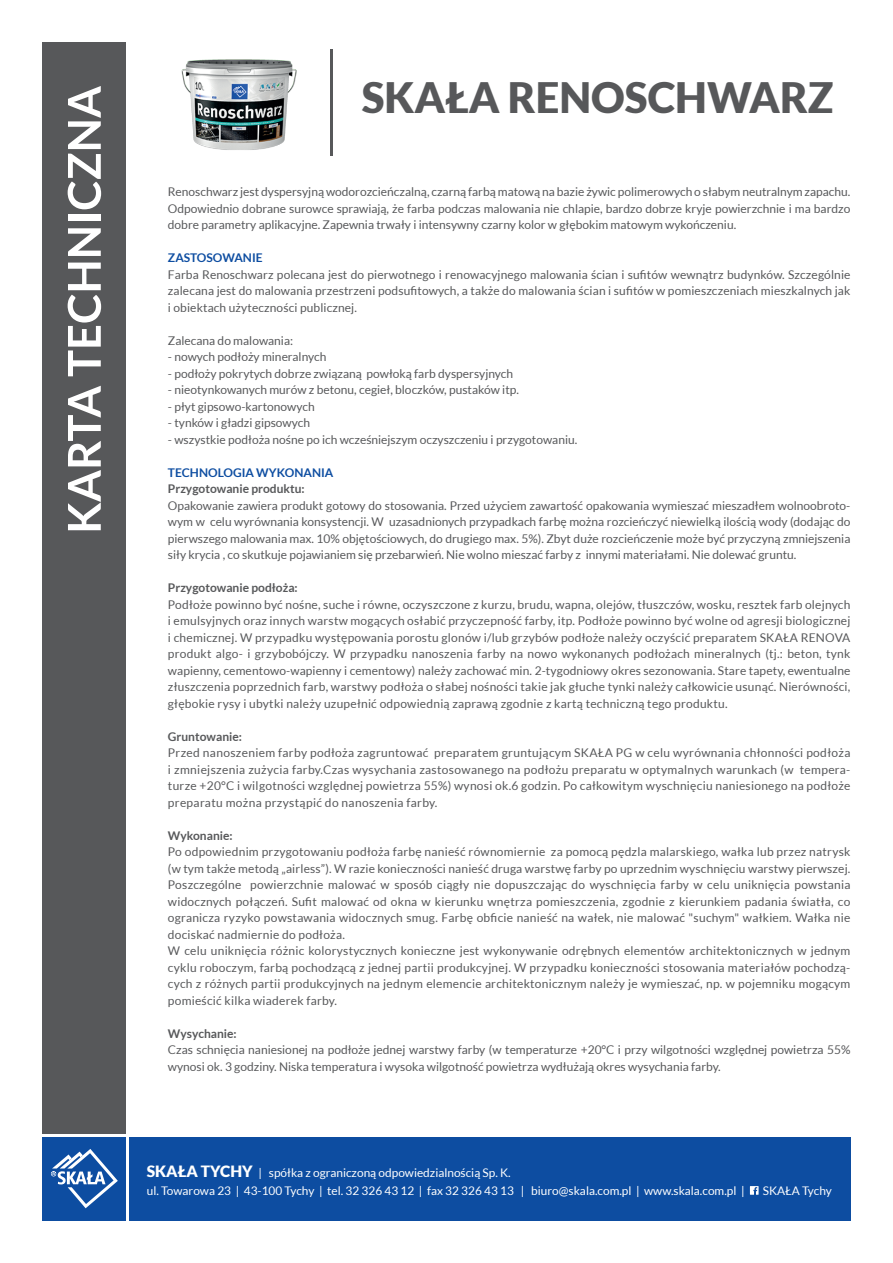
<style>
.page{position:relative;width:893px;height:1263px;background:#fff}
.page>*{position:absolute;margin:0;border:0;box-sizing:border-box;transform-origin:0 0}
.t1{font:900 42px "Lato";color:#57585a}
.t2{font:12px/16.5px "Lato";letter-spacing:.02em;color:#57585a;text-align:justify}
.t3{font:12px/16.5px "Lato";color:#57585a}
.t4{font:700 12px "Lato";color:#57585a}
.t5{font:700 12px "Lato";color:#0d4da1}
.t6{font:11.85px/18px "Lato";color:#fff}
.s1{font-weight:900;font-size:15.6px}
</style>
<div class="page">
<div style="left:43px;top:1137px;width:83px;height:83px;background:#0d4da1"></div>
<svg style="left:51px;top:1149px;width:67px;height:59px"></svg>
<div style="left:129px;top:1137px;width:721px;height:83px;background:#0d4da1"></div>
<div style="left:43px;top:43px;width:83px;height:1091px;background:#57585a"></div>
<svg style="left:68px;top:386px;width:33px;height:144px"></svg>
<svg style="left:68px;top:263px;width:33px;height:113px"></svg>
<svg style="left:68px;top:228px;width:33px;height:28px"></svg>
<div style="left:68px;top:215px;width:33px;height:6px;background:#fff"></div>
<svg style="left:68px;top:86px;width:33px;height:123px"></svg>
<hr style="left:331px;top:50px;width:2px;height:106px;background:#57585a">
<img style="left:181px;top:59px;width:116px;height:91px">
<div style="left:750px;top:1186px;width:9px;height:9px;background:#fff"></div>
<svg style="left:753px;top:1187px;width:4px;height:8px"></svg>
<h1 class="t1" style="left:362px;top:73px;width:473px">SKAŁA RENOSCHWARZ</h1>
<p class="t2" style="left:168px;top:184px;width:684px">Renoschwarz jest dyspersyjną wodorozcieńczalną, czarną farbą matową na bazie żywic polimerowych o słabym neutralnym zapachu.<br>Odpowiednio dobrane surowce sprawiają, że farba podczas malowania nie chlapie, bardzo dobrze kryje powierzchnie i ma bardzo dobre parametry aplikacyjne. Zapewnia trwały i intensywny czarny kolor w głębokim matowym wykończeniu.</p>
<p class="t5" style="left:168px;top:251px;width:96px">ZASTOSOWANIE</p>
<p class="t2" style="left:168px;top:266px;width:684px">Farba Renoschwarz polecana jest do pierwotnego i renowacyjnego malowania ścian i sufitów wewnątrz budynków. Szczególnie zalecana jest do malowania przestrzeni podsufitowych, a także do malowania ścian i sufitów w pomieszczeniach mieszkalnych jak i obiektach użyteczności publicznej.</p>
<p class="t3" style="left:168px;top:332px;width:127px">Zalecana do malowania:</p>
<p class="t3" style="left:168px;top:349px;width:160px">- nowych podłoży mineralnych</p>
<p class="t3" style="left:168px;top:365px;width:347px">- podłoży pokrytych dobrze związaną powłoką farb dyspersyjnych</p>
<p class="t3" style="left:168px;top:382px;width:353px">- nieotynkowanych murów z betonu, cegieł, bloczków, pustaków itp.</p>
<p class="t3" style="left:168px;top:398px;width:148px">- płyt gipsowo-kartonowych</p>
<p class="t3" style="left:168px;top:415px;width:144px">- tynków i gładzi gipsowych</p>
<p class="t3" style="left:168px;top:431px;width:411px">- wszystkie podłoża nośne po ich wcześniejszym oczyszczeniu i przygotowaniu.</p>
<p class="t5" style="left:168px;top:466px;width:167px">TECHNOLOGIA WYKONANIA</p>
<p class="t4" style="left:168px;top:482px;width:138px">Przygotowanie produktu:</p>
<p class="t2" style="left:168px;top:497px;width:684px">Opakowanie zawiera produkt gotowy do stosowania. Przed użyciem zawartość opakowania wymieszać mieszadłem wolnoobroto&shy;wym w celu wyrównania konsystencji. W uzasadnionych przypadkach farbę można rozcieńczyć niewielką ilością wody (dodając do pierwszego malowania max. 10% objętościowych, do drugiego max. 5%). Zbyt duże rozcieńczenie może być przyczyną zmniejszenia siły krycia , co skutkuje pojawianiem się przebarwień. Nie wolno mieszać farby z innymi materiałami. Nie dolewać gruntu.</p>
<p class="t4" style="left:168px;top:581px;width:131px">Przygotowanie podłoża:</p>
<p class="t2" style="left:168px;top:596px;width:684px">Podłoże powinno być nośne, suche i równe, oczyszczone z kurzu, brudu, wapna, olejów, tłuszczów, wosku, resztek farb olejnych i emulsyjnych oraz innych warstw mogących osłabić przyczepność farby, itp. Podłoże powinno być wolne od agresji biologicznej i chemicznej. W przypadku występowania porostu glonów i/lub grzybów podłoże należy oczyścić preparatem SKAŁA RENOVA produkt algo- i grzybobójczy. W przypadku nanoszenia farby na nowo wykonanych podłożach mineralnych (tj.: beton, tynk wapienny, cementowo-wapienny i cementowy) należy zachować min. 2-tygodniowy okres sezonowania. Stare tapety, ewentualne złuszczenia poprzednich farb, warstwy podłoża o słabej nośności takie jak głuche tynki należy całkowicie usunąć. Nierówności, głębokie rysy i ubytki należy uzupełnić odpowiednią zaprawą zgodnie z kartą techniczną tego produktu.</p>
<p class="t4" style="left:168px;top:730px;width:76px">Gruntowanie:</p>
<p class="t2" style="left:168px;top:745px;width:684px">Przed nanoszeniem farby podłoża zagruntować preparatem gruntującym SKAŁA PG w celu wyrównania chłonności podłoża i zmniejszenia zużycia farby.Czas wysychania zastosowanego na podłożu preparatu w optymalnych warunkach (w tempera&shy;turze +20°C i wilgotności względnej powietrza 55%) wynosi ok.6 godzin. Po całkowitym wyschnięciu naniesionego na podłoże preparatu można przystąpić do nanoszenia farby.</p>
<p class="t4" style="left:168px;top:829px;width:66px">Wykonanie:</p>
<p class="t2" style="left:168px;top:844px;width:684px;text-align:left">Po odpowiednim przygotowaniu podłoża farbę nanieść równomiernie za pomocą pędzla malarskiego, wałka lub przez natrysk (w tym także metodą „airless”). W razie konieczności nanieść druga warstwę farby po uprzednim wyschnięciu warstwy pierwszej.<br>Poszczególne powierzchnie malować w sposób ciągły nie dopuszczając do wyschnięcia farby w celu uniknięcia powstania widocznych połączeń. Sufit malować od okna w kierunku wnętrza pomieszczenia, zgodnie z kierunkiem padania światła, co ogranicza ryzyko powstawania widocznych smug. Farbę obficie nanieść na wałek, nie malować "suchym" wałkiem. Wałka nie dociskać nadmiernie do podłoża.<br>W celu uniknięcia różnic kolorystycznych konieczne jest wykonywanie odrębnych elementów architektonicznych w jednym cyklu roboczym, farbą pochodzącą z jednej partii produkcyjnej. W przypadku konieczności stosowania materiałów pochodzą&shy;cych z różnych partii produkcyjnych na jednym elemencie architektonicznym należy je wymieszać, np. w pojemniku mogącym pomieścić kilka wiaderek farby.</p>
<p class="t4" style="left:168px;top:1027px;width:70px">Wysychanie:</p>
<p class="t3" style="left:168px;top:1042px;width:684px">Czas schnięcia naniesionej na podłoże jednej warstwy farby (w temperaturze +20°C i przy wilgotności względnej powietrza 55% wynosi ok. 3 godziny. Niska temperatura i wysoka wilgotność powietrza wydłużają okres wysychania farby.</p>
<p class="t6" style="left:147px;top:1163px;width:599px"><span class="s1">SKAŁA TYCHY</span> | spółka z ograniczoną odpowiedzialnością Sp. K.<br>ul. Towarowa 23 | 43-100 Tychy | tel. 32 326 43 12 | fax 32 326 43 13 | biuro@skala.com.pl | www.skala.com.pl |</p>
<p class="t6" style="left:763px;top:1181px;width:71px">SKAŁA Tychy</p>
</div>
